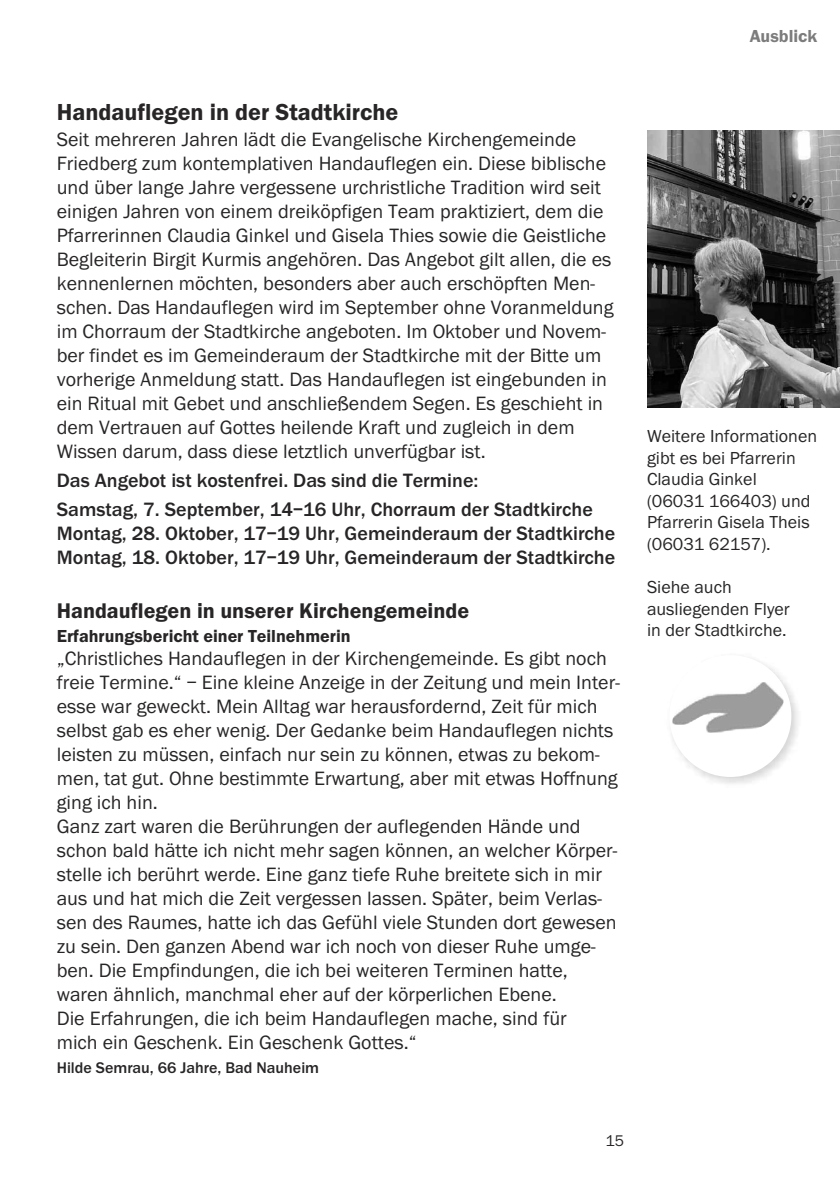
<style>
.page{position:relative;width:840px;height:1191px;background:#fff}
.page>*{position:absolute;margin:0;border:0;box-sizing:border-box;transform-origin:0 0}
.t1{font:600 24px "Franklin Gothic";color:#272526}
.t2{font:600 22px "Franklin Gothic";color:#272526}
.t3{font:20px/24px "Franklin Gothic";color:#272526}
.t4{font:500 20px/28.8px "Franklin Gothic";color:#272526}
.t5{font:18px/21.6px "Franklin Gothic";color:#272526}
.t6{font:600 18px "Franklin Gothic";color:#272526}
.t7{font:600 18px "Franklin Gothic";color:#7d7c7d}
.t8{font:500 16px "Franklin Gothic";color:#272526}
.t9{font:16px "Franklin Gothic";color:#272526}
</style>
<div class="page">
<img style="left:671px;top:659px;width:127px;height:125px">
<div style="left:669px;top:655px;width:121px;height:122px;background:#fff;border-radius:50%"></div>
<img style="left:671px;top:682px;width:112px;height:51px">
<img style="left:647px;top:130px;width:192px;height:277px">
<p class="t7" style="left:749px;top:25px;width:69px">Ausblick</p>
<p class="t1" style="left:57px;top:98px;width:343px">Handauflegen in der Stadtkirche</p>
<p class="t3" style="left:57px;top:127px;width:558px">Seit mehreren Jahren lädt die Evangelische Kirchengemeinde Friedberg zum kontemplativen Handauflegen ein. Diese biblische und über lange Jahre vergessene urchristliche Tradition wird seit einigen Jahren von einem dreiköpfigen Team praktiziert, dem die Pfarrerinnen Claudia Ginkel und Gisela Thies sowie die Geistliche Begleiterin Birgit Kurmis angehören. Das Angebot gilt allen, die es kennenlernen möchten, besonders aber auch erschöpften Men&shy;schen. Das Handauflegen wird im September ohne Voranmeldung im Chorraum der Stadtkirche angeboten. Im Oktober und Novem&shy;ber findet es im Gemeinderaum der Stadtkirche mit der Bitte um vorherige Anmeldung statt. Das Handauflegen ist eingebunden in ein Ritual mit Gebet und anschließendem Segen. Es geschieht in dem Vertrauen auf Gottes heilende Kraft und zugleich in dem Wissen darum, dass diese letztlich unverfügbar ist.</p>
<p class="t4" style="left:57px;top:465px;width:537px">Das Angebot ist kostenfrei. Das sind die Termine:<br>Samstag, 7. September, 14–16 Uhr, Chorraum der Stadtkirche</p>
<p class="t4" style="left:57px;top:521px;width:559px;line-height:24px">Montag, 28. Oktober, 17–19 Uhr, Gemeinderaum der Stadtkirche<br>Montag, 18. Oktober, 17–19 Uhr, Gemeinderaum der Stadtkirche</p>
<p class="t2" style="left:57px;top:598px;width:413px">Handauflegen in unserer Kirchengemeinde</p>
<p class="t6" style="left:57px;top:625px;width:295px">Erfahrungsbericht einer Teilnehmerin</p>
<p class="t3" style="left:57px;top:646px;width:564px">„Christliches Handauflegen in der Kirchengemeinde. Es gibt noch freie Termine.“ – Eine kleine Anzeige in der Zeitung und mein Inter&shy;esse war geweckt. Mein Alltag war herausfordernd, Zeit für mich selbst gab es eher wenig. Der Gedanke beim Handauflegen nichts leisten zu müssen, einfach nur sein zu können, etwas zu bekom&shy;men, tat gut. Ohne bestimmte Erwartung, aber mit etwas Hoffnung ging ich hin.<br>Ganz zart waren die Berührungen der auflegenden Hände und schon bald hätte ich nicht mehr sagen können, an welcher Körper&shy;stelle ich berührt werde. Eine ganz tiefe Ruhe breitete sich in mir aus und hat mich die Zeit vergessen lassen. Später, beim Verlas&shy;sen des Raumes, hatte ich das Gefühl viele Stunden dort gewesen zu sein. Den ganzen Abend war ich noch von dieser Ruhe umge&shy;ben. Die Empfindungen, die ich bei weiteren Terminen hatte, waren ähnlich, manchmal eher auf der körperlichen Ebene.<br>Die Erfahrungen, die ich beim Handauflegen mache, sind für<br>mich ein Geschenk. Ein Geschenk Gottes.“</p>
<p class="t8" style="left:57px;top:1058px;width:264px">Hilde Semrau, 66 Jahre, Bad Nauheim</p>
<p class="t5" style="left:646px;top:425px;width:171px">Weitere Informationen gibt es bei Pfarrerin<br>Claudia Ginkel (06031 166403) und<br>Pfarrerin Gisela Theis (06031 62157).</p>
<p class="t5" style="left:646px;top:576px;width:144px">Siehe auch ausliegenden Flyer in der Stadtkirche.</p>
<p class="t9" style="left:605px;top:1131px;width:20px">15</p>
</div>
